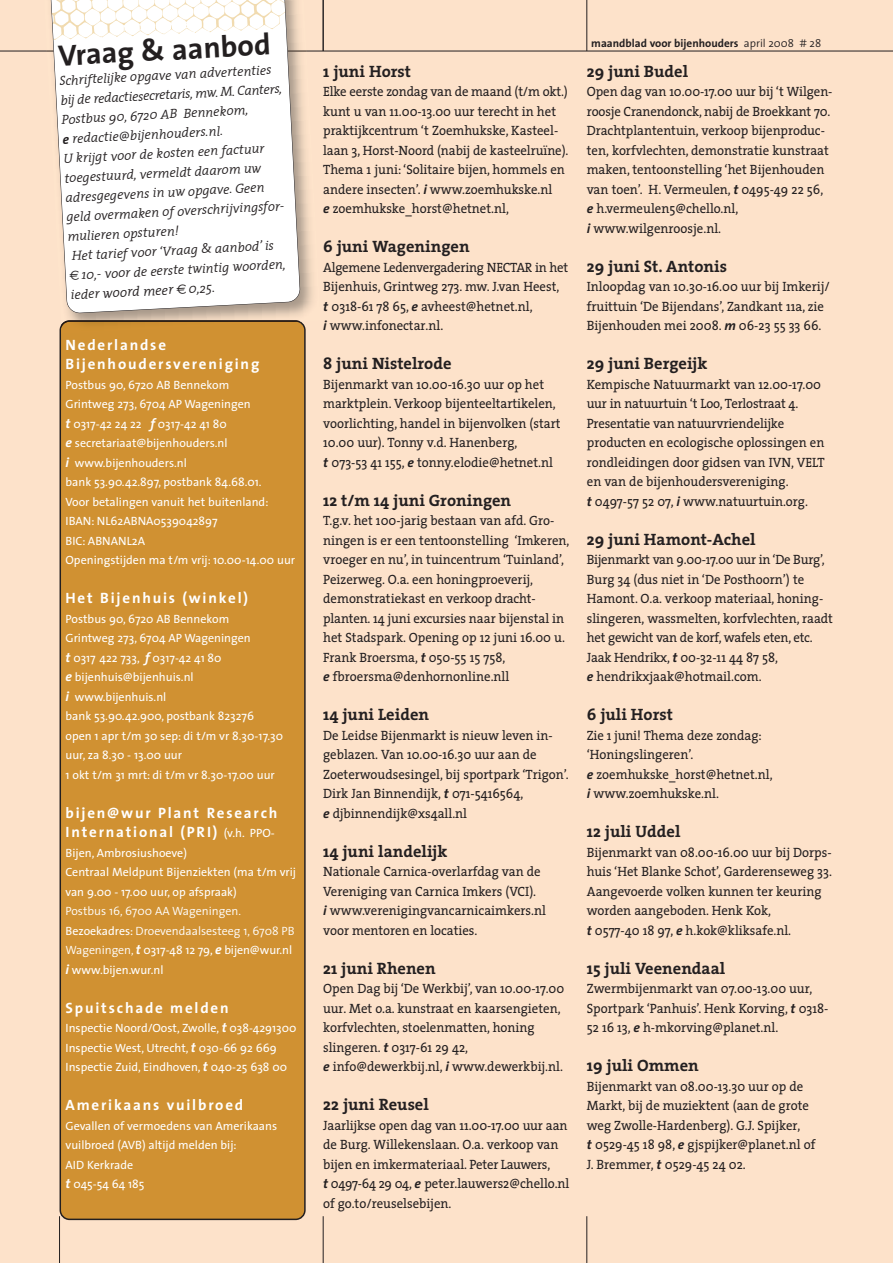
<style>
.page{position:relative;width:893px;height:1263px;background:#fde2ca}
.page>*{position:absolute;margin:0;border:0;box-sizing:border-box;transform-origin:0 0}
.t1{font:700 30px "The Sans";color:#231f20}
.t2{font:700 16.5px "The Serif";color:#231f20}
.t3{font:700 15px/19.5px "The Sans";letter-spacing:.12em;color:#fff}
.t4{font:13.5px/19.5px "The Serif";color:#231f20;scale:.95 1}
.t5{font:italic 300 13.5px "The Serif";color:#231f20}
.t6{font:italic 300 13.2px/19.5px "The Serif";color:#231f20}
.t7{font:12px/19.5px "The Sans";color:#fff}
.t8{font:300 12px/19.5px "The Sans";color:#fff}
.t9{font:700 11.25px "The Sans";color:#231f20}
.s1{font-family:"The Sans";font-weight:700;font-size:13.5px}
.s2{font-family:"Euro Sans";font-weight:400;font-style:normal}
.s3{font-size:13.2px}
.s4{font-weight:700;font-style:italic;font-size:13.5px}
.s5{font-weight:400;font-size:12px}
.s6{font-weight:400}
.s7{font-family:"The Sans";font-weight:700;font-style:italic}
.s8{font-weight:300}
</style>
<div class="page">
<hr style="left:586px;top:0;width:1px;height:51px;background:#231f20">
<hr style="left:59px;top:1216px;width:1px;height:47px;background:#231f20">
<hr style="left:323px;top:1216px;width:1px;height:47px;background:#231f20">
<hr style="left:586px;top:1216px;width:1px;height:47px;background:#231f20">
<hr style="left:0;top:51px;width:893px;height:1px;background:#231f20">
<div style="left:60px;top:325px;width:246px;height:895px;background:#d09132"></div>
<hr style="left:323px;top:0;width:1px;height:51px;background:#231f20">
<img style="left:69px;top:51px;width:252px;height:274px">
<img style="left:61px;top:328px;width:233px;height:6px">
<img style="left:66px;top:320px;width:234px;height:6px">
<img style="left:61px;top:321px;width:238px;height:7px">
<svg style="left:50px;top:0;width:250px;height:314px;background:#faf8f6"></svg>
<h1 class="t1" style="left:58px;top:44px;width:214px;rotate:-3deg">Vraag &amp; aanbod</h1>
<p class="t6" style="left:59px;top:72px;width:224px;rotate:-3deg">Schriftelijke opgave van advertenties bij de redactiesecretaris, mw. M. Canters, Postbus 90, 6720 AB Bennekom,<br><span class="s1">e</span> redactie@bijenhouders.nl.<br>U krijgt voor de kosten een factuur toegestuurd, vermeldt daarom uw adresgegevens in uw opgave. Geen geld overmaken of overschrijvingsfor&shy;mulieren opsturen!<br>Het tarief voor ‘Vraag &amp; aanbod’ is <span class="s2">€</span>10,- voor de eerste twintig woorden,</p>
<p class="t5" style="left:70px;top:289px;width:146px;rotate:-3deg"><span class="s3">ieder</span> woord meer <span class="s2">€</span> 0,25.</p>
<p class="t3" style="left:66px;top:336px;width:195px">Nederlandse<br>Bijenhoudersvereniging</p>
<p class="t7" style="left:66px;top:376px;width:231px">Postbus 90, 6720 AB Bennekom<br>Grintweg 273, 6704 AP Wageningen<br><span class="s4">t</span> 0317-42 24 22 <span class="s4">f</span> 0317-42 41 80<br><span class="s4">e</span> secretariaat@bijenhouders.nl<br><span class="s4">i</span> www.bijenhouders.nl<br>bank 53.90.42.897, postbank 84.68.01.<br>Voor betalingen vanuit het buitenland:<br>IBAN: NL62ABNA0539042897<br>BIC: ABNANL2A<br>Openingstijden ma t/m vrij: 10.00-14.00 uur</p>
<p class="t3" style="left:66px;top:590px;width:184px">Het Bijenhuis (winkel)</p>
<p class="t7" style="left:66px;top:610px;width:219px">Postbus 90, 6720 AB Bennekom<br>Grintweg 273, 6704 AP Wageningen<br><span class="s4">t</span> 0317 422 733, <span class="s4">f</span> 0317-42 41 80<br><span class="s4">e</span> bijenhuis@bijenhuis.nl<br><span class="s4">i</span> www.bijenhuis.nl<br>bank 53.90.42.900, postbank 823276 open 1 apr t/m 30 sep: di t/m vr 8.30-17.30 uur, za 8.30 - 13.00 uur<br>1 okt t/m 31 mrt: di t/m vr 8.30-17.00 uur</p>
<p class="t3" style="left:66px;top:804px;width:213px">bijen@wur Plant Research<br>International (PRI) <span class="s5">(v.h. PPO-</span></p>
<p class="t7" style="left:66px;top:844px;width:232px">Bijen, Ambrosiushoeve)<br>Centraal Meldpunt Bijenziekten (ma t/m vrij van 9.00 - 17.00 uur, op afspraak)</p>
<p class="t8" style="left:66px;top:902px;width:231px">Postbus 16, 6700 AA Wageningen.<br><span class="s6">Bezoekadres:</span> Droevendaalsesteeg 1, 6708 PB Wageningen, <span class="s4">t</span> <span class="s6">0317-48 12 79,</span> <span class="s4">e</span> <span class="s6">bijen@wur.nl </span><span class="s4">i</span> <span class="s6">www.bijen.wur.nl</span></p>
<p class="t3" style="left:66px;top:999px;width:165px">Spuitschade melden</p>
<p class="t7" style="left:66px;top:1019px;width:232px">Inspectie Noord/Oost, Zwolle, <span class="s4">t</span> 038-4291300<br>Inspectie West, Utrecht, <span class="s4">t</span> 030-66 92 669<br>Inspectie Zuid, Eindhoven, <span class="s4">t</span> 040-25 638 00</p>
<p class="t3" style="left:66px;top:1097px;width:179px">Amerikaans vuilbroed</p>
<p class="t7" style="left:66px;top:1117px;width:213px">Gevallen of vermoedens van Amerikaans vuilbroed (AVB) altijd melden bij:<br>AID Kerkrade<br><span class="s4">t</span> 045-54 64 185</p>
<p class="t2" style="left:323px;top:64px;width:89px">1 juni Horst</p>
<p class="t4" style="left:323px;top:83px;width:260px">Elke eerste zondag van de maand (t/m okt.) kunt u van 11.00-13.00 uur terecht in het praktijkcentrum ‘t Zoemhukske, Kastee l - laan 3, Horst-Noord (nabij de kasteelruïne).<br>Thema 1 juni: ‘Solitaire bijen, hommels en andere insecten’. <span class="s7">i</span> www.zoemhukske.nl<br><span class="s7">e</span> zoemhukske_horst@hetnet.nl,</p>
<p class="t2" style="left:323px;top:240px;width:148px">6 juni Wageningen</p>
<p class="t4" style="left:323px;top:259px;width:259px">Algemene Ledenvergadering NECTAR in het Bijenhuis, Grintweg 273. mw. J.van Heest,<br><span class="s7">t</span> 0318-61 78 65, <span class="s7">e</span> avheest@hetnet.nl,<br><span class="s7">i</span> www.infonectar.nl.</p>
<p class="t2" style="left:323px;top:357px;width:130px">8 juni Nistelrode</p>
<p class="t4" style="left:323px;top:376px;width:251px">Bijenmarkt van 10.00-16.30 uur op het marktplein. Verkoop bijenteeltartikelen, voorlichting, handel in bijenvolken (start 10.00 uur). Tonny v.d. Hanenberg,<br><span class="s7">t</span> 073-53 41 155, <span class="s7">e</span> tonny.elodie@hetnet.nl</p>
<p class="t2" style="left:323px;top:493px;width:190px">12 t/m 14 juni Groningen</p>
<p class="t4" style="left:323px;top:512px;width:261px">T.g.v. het 100-jarig bestaan van afd. Gro - nin gen is er een tentoonstelling ‘Imkeren, vroeger en nu’, in tuincentrum ‘Tuinland’, Peizerweg. O.a. een honingproeverij, demonstratiekast en verkoop dracht - planten. 14 juni excur sies naar bijen stal in het Stadspark. Opening op 12 juni 16.00 u.<br>Frank Broersma, <span class="s7">t</span> 050-55 15 758,<br><span class="s7">e</span> fbroersma@denhornonline.nll</p>
<p class="t2" style="left:323px;top:708px;width:107px">14 juni Leiden</p>
<p class="t4" style="left:323px;top:727px;width:260px">De Leidse Bijenmarkt is nieuw leven in - geblazen. Van 10.00-16.30 uur aan de Zoeterwoudse singel, bij sportpark ‘Trigon’.<br>Dirk Jan Binnendijk, <span class="s7">t</span> 071-5416564,<br><span class="s7">e</span> djbinnendijk@xs4all.nl</p>
<p class="t2" style="left:323px;top:844px;width:126px">14 juni landelijk</p>
<p class="t4" style="left:323px;top:863px;width:236px">Nationale Carnica-overlarfdag van de Vereniging van Carnica Imkers (VCI).<br><span class="s7">i</span> www.verenigingvancarnicaimkers.nl voor mentoren en locaties.</p>
<p class="t2" style="left:323px;top:961px;width:114px">21 juni Rhenen</p>
<p class="t4" style="left:323px;top:980px;width:255px">Open Dag bij ‘De Werkbij’, van 10.00-17.00 uur. Met o.a. kunstraat en kaarsengieten, korfvlechten, stoelenmatten, honing slingeren. <span class="s7">t</span> 0317-61 29 42,<br><span class="s7">e</span> info@dewerkbij.nl, <span class="s7">i</span> www.dewerkbij.nl.</p>
<p class="t2" style="left:323px;top:1098px;width:107px">22 juni Reusel</p>
<p class="t4" style="left:323px;top:1117px;width:261px">Jaarlijkse open dag van 11.00-17.00 uur aan de Burg. Willekenslaan. O.a. verkoop van bijen en imkermateriaal. Peter Lauwers,<br><span class="s7">t</span> 0497-64 29 04, <span class="s7">e</span> peter.lauwers2@chello.nl of go.to/reuselsebijen.</p>
<p class="t9" style="left:591px;top:39px;width:231px">maandblad voor bijenhouders <span class="s8">april 2008 # 28</span></p>
<p class="t2" style="left:587px;top:64px;width:103px">29 juni Budel</p>
<p class="t4" style="left:587px;top:83px;width:260px">Open dag van 10.00-17.00 uur bij ‘t Wilgen - roosje Cranendonck, nabij de Broekkant 70.<br>Drachtplantentuin, verkoop bijenproduc&shy;ten, korfvlechten, demonstratie kunstraat maken, tentoonstelling ‘het Bijenhouden van toen’. H. Vermeulen, <span class="s7">t</span> 0495-49 22 56, <span class="s7">e</span> h.vermeulen5@chello.nl,<br><span class="s7">i</span> www.wilgenroosje.nl.</p>
<p class="t2" style="left:587px;top:259px;width:142px">29 juni St. Antonis</p>
<p class="t4" style="left:587px;top:278px;width:257px">Inloopdag van 10.30-16.00 uur bij Imkerij/ fruittuin ‘De Bijendans’, Zandkant 11a, zie<br>Bijenhouden mei 2008. <span class="s7">m</span> 06-23 55 33 66.</p>
<p class="t2" style="left:587px;top:357px;width:122px">29 juni Bergeijk</p>
<p class="t4" style="left:587px;top:376px;width:252px">Kempische Natuurmarkt van 12.00-17.00 uur in natuurtuin ‘t Loo, Terlo straat 4.<br>Presentatie van natuur vriendel ijke producten en ecologische oplossingen en rondleidingen door gidsen van IVN, VELT en van de bijen houdersvereniging.<br><span class="s7">t</span> 0497-57 52 07, <span class="s7">i</span> www.natuurtuin.org.</p>
<p class="t2" style="left:587px;top:532px;width:170px">29 juni Hamont-Achel</p>
<p class="t4" style="left:587px;top:551px;width:261px">Bijenmarkt van 9.00-17.00 uur in ‘De Burg’, Burg 34 (dus niet in ‘De Posthoorn’) te Hamont. O.a. verkoop materiaal, honing - slingeren, wassmelten, korfvlechten, raadt het gewicht van de korf, wafels eten, etc.<br>Jaak Hendrikx, <span class="s7">t</span> 00-32-11 44 87 58,<br><span class="s7">e</span> hendrikxjaak@hotmail.com.</p>
<p class="t2" style="left:587px;top:708px;width:88px">6 juli Horst</p>
<p class="t4" style="left:587px;top:727px;width:197px">Zie 1 juni! Thema deze zondag: ‘Honingslingeren’.<br><span class="s7">e</span> zoemhukske_horst@hetnet.nl, <span class="s7">i</span> www.zoemhukske.nl.</p>
<p class="t2" style="left:587px;top:825px;width:95px">12 juli Uddel</p>
<p class="t4" style="left:587px;top:844px;width:260px">Bijenmarkt van 08.00-16.00 uur bij Dorps - huis ‘Het Blanke Schot’, Garderenseweg 33.<br>Aangevoerde volken kunnen ter keuring worden aangeboden. Henk Kok,<br><span class="s7">t</span> 0577-40 18 97, <span class="s7">e</span> h.kok@kliksafe.nl.</p>
<p class="t2" style="left:587px;top:961px;width:140px">15 juli Veenendaal</p>
<p class="t4" style="left:587px;top:980px;width:256px">Zwermbijenmarkt van 07.00-13.00 uur,<br>Sportpark ‘Panhuis’. Henk Korving, <span class="s7">t</span> 0318-<br>52 16 13, <span class="s7">e</span> h-mkorving@planet.nl.</p>
<p class="t2" style="left:587px;top:1059px;width:113px">19 juli Ommen</p>
<p class="t4" style="left:587px;top:1078px;width:242px">Bijenmarkt van 08.00-13.30 uur op de Markt, bij de muziektent (aan de grote weg Zwolle-Hardenberg). G.J. Spijker,<br><span class="s7">t</span> 0529-45 18 98, <span class="s7">e</span> gjspijker@planet.nl of J. Bremmer, <span class="s7">t</span> 0529-45 24 02.</p>
</div>
